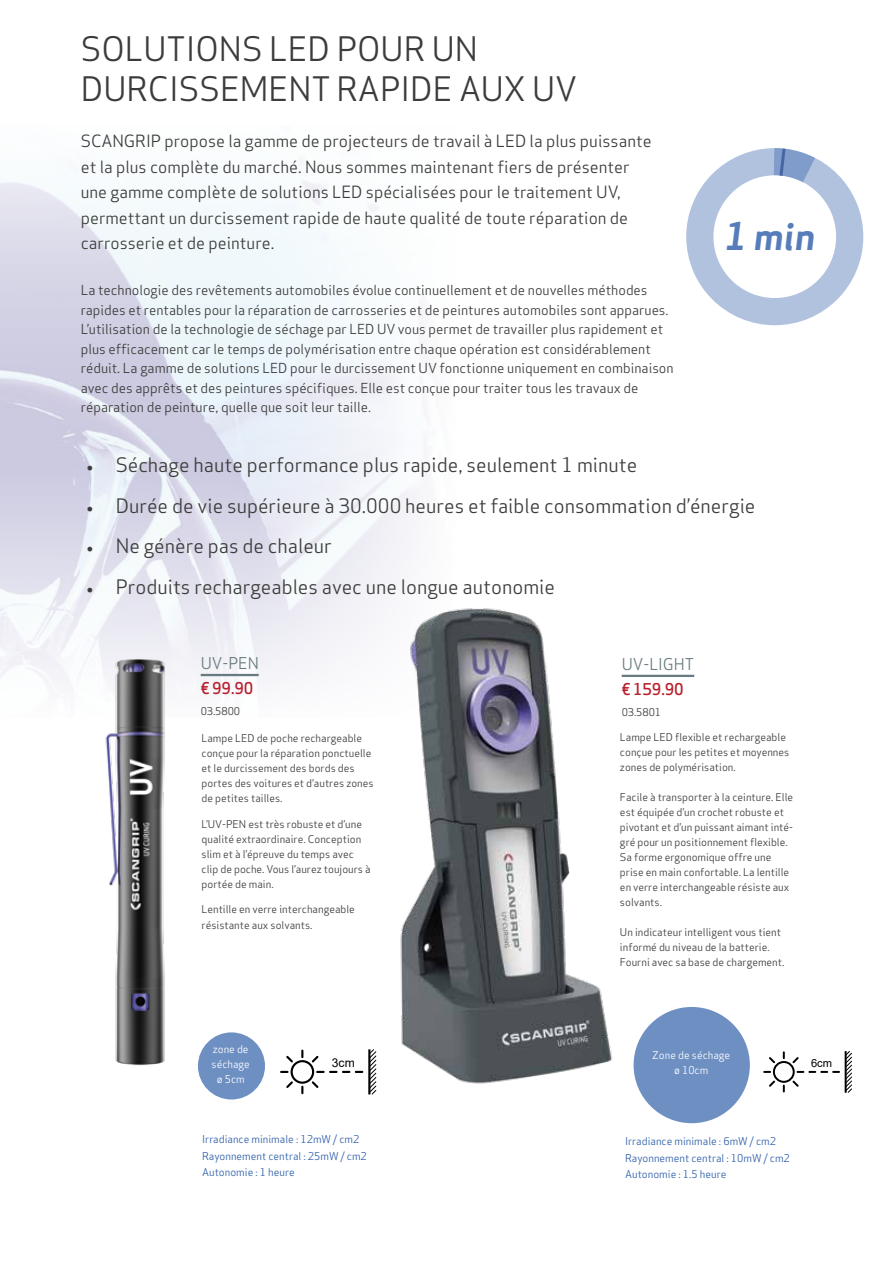
<style>
.page{position:relative;width:893px;height:1263px;background:#fff}
.page>*{position:absolute;margin:0;border:0;box-sizing:border-box;transform-origin:0 0}
.t1{font:italic 700 36.75px "Apex Sans";color:#2e5fa9}
.t2{font:33px/40.5px "Apex Sans";color:#3c3c3b}
.t3{font:19.5px "Apex Sans";color:#3c3c3b}
.t4{font:16.5px/25.5px "Apex Sans";color:#3c3c3b}
.t5{font:15.9px "Apex Sans";color:#687b81}
.t6{font:500 15.9px "Apex Sans";letter-spacing:-.01em;color:#b91e2b}
.t7{font:13.5px/19.5px "Apex Sans";color:#3c3c3b}
.t8{font:12.15px "Arial";color:#000}
.t9{font:11.25px "Arial";color:#000}
.t10{font:10.5px/15px "Apex Sans";color:#3c3c3b}
.t11{font:10.5px/16.5px "Apex Sans";color:#2e5fa9}
.t12{font:10.5px/15px "Apex Sans";color:#fff;text-align:center}
.s1{font-family:"Minion Pro";font-size:18px}
</style>
<div class="page">
<svg style="left:0;top:475px;width:419px;height:209px"></svg>
<svg style="left:0;top:180px;width:421px;height:295px;fill:#edf5fa"></svg>
<div style="left:773px;top:1061px;width:22px;height:22px;border:2px solid #000;border-radius:50%"></div>
<svg style="left:797px;top:1071px;width:6px;height:2px"></svg>
<svg style="left:809px;top:1071px;width:6px;height:2px"></svg>
<svg style="left:821px;top:1071px;width:6px;height:2px"></svg>
<svg style="left:833px;top:1071px;width:6px;height:2px"></svg>
<svg style="left:845px;top:1051px;width:7px;height:42px"></svg>
<svg style="left:791px;top:1057px;width:8px;height:8px"></svg>
<svg style="left:783px;top:1052px;width:2px;height:6px"></svg>
<svg style="left:769px;top:1057px;width:8px;height:8px"></svg>
<svg style="left:764px;top:1071px;width:6px;height:2px"></svg>
<hr style="left:845px;top:1052px;width:2px;height:40px;background:#000">
<svg style="left:769px;top:1079px;width:8px;height:8px"></svg>
<svg style="left:783px;top:1085px;width:2px;height:6px"></svg>
<svg style="left:791px;top:1079px;width:8px;height:8px"></svg>
<div style="left:291px;top:1060px;width:23px;height:24px;border:2px solid #000;border-radius:50%"></div>
<svg style="left:317px;top:1071px;width:7px;height:2px"></svg>
<svg style="left:330px;top:1071px;width:7px;height:2px"></svg>
<svg style="left:343px;top:1071px;width:6px;height:2px"></svg>
<svg style="left:356px;top:1071px;width:6px;height:2px"></svg>
<svg style="left:369px;top:1049px;width:7px;height:45px"></svg>
<svg style="left:310px;top:1055px;width:9px;height:9px"></svg>
<svg style="left:301px;top:1051px;width:2px;height:6px"></svg>
<svg style="left:286px;top:1055px;width:9px;height:9px"></svg>
<svg style="left:281px;top:1071px;width:7px;height:2px"></svg>
<hr style="left:368px;top:1050px;width:2px;height:43px;background:#000">
<svg style="left:286px;top:1079px;width:9px;height:9px"></svg>
<svg style="left:301px;top:1087px;width:2px;height:6px"></svg>
<svg style="left:310px;top:1079px;width:9px;height:9px"></svg>
<img style="left:97px;top:645px;width:82px;height:421px">
<img style="left:392px;top:600px;width:221px;height:484px">
<div style="left:686px;top:148px;width:177px;height:177px;border:27px solid #2e5fa9;border-radius:50%"></div>
<svg style="left:773px;top:148px;width:44px;height:36px"></svg>
<div style="left:634px;top:1007px;width:116px;height:116px;background:#6d8fc2;border-radius:50%"></div>
<hr style="left:622px;top:675px;width:72px;height:2px;background:#687b81">
<hr style="left:201px;top:674px;width:58px;height:2px;background:#687b81">
<div style="left:198px;top:1032px;width:67px;height:67px;background:#6d8fc2;border-radius:50%"></div>
<h2 class="t2" style="left:81px;top:25px;width:498px">SOLUTIONS LED POUR UN<br>DURCISSEMENT RAPIDE AUX UV</h2>
<p class="t4" style="left:81px;top:127px;width:572px">SCANGRIP propose la gamme de projecteurs de travail à LED la plus puissante et la plus complète du marché. Nous sommes maintenant fiers de présenter une gamme complète de solutions LED spécialisées pour le traitement UV, permettant un durcissement rapide de haute qualité de toute réparation de carrosserie et de peinture.</p>
<p class="t7" style="left:81px;top:279px;width:594px">La technologie des revêtements automobiles évolue continuellement et de nouvelles méthodes rapides et rentables pour la réparation de carrosseries et de peintures automobiles sont apparues.<br>L’utilisation de la technologie de séchage par LED UV vous permet de travailler plus rapidement et plus efficacement car le temps de polymérisation entre chaque opération est considérablement réduit. La gamme de solutions LED pour le durcissement UV fonctionne uniquement en combinaison avec des apprêts et des peintures spécifiques. Elle est conçue pour traiter tous les travaux de réparation de peinture, quelle que soit leur taille.</p>
<h1 class="t1" style="left:724px;top:212px;width:93px">1 min</h1>
<h3 class="t3" style="left:86px;top:449px;width:552px"><span class="s1">•</span> Séchage haute performance plus rapide, seulement 1 minute</h3>
<h3 class="t3" style="left:86px;top:490px;width:670px"><span class="s1">•</span> Durée de vie supérieure à 30.000 heures et faible consommation d’énergie</h3>
<h3 class="t3" style="left:86px;top:530px;width:247px"><span class="s1">•</span> Ne génère pas de chaleur</h3>
<h3 class="t3" style="left:86px;top:570px;width:470px"><span class="s1">•</span> Produits rechargeables avec une longue autonomie</h3>
<h3 class="t5" style="left:201px;top:650px;width:60px">UV-PEN</h3>
<h3 class="t6" style="left:201px;top:674px;width:54px">€ 99.90</h3>
<p class="t10" style="left:201px;top:702px;width:41px">03.5800</p>
<p class="t10" style="left:202px;top:730px;width:174px">Lampe LED de poche rechargeable conçue pour la réparation ponctuelle et le durcissement des bords des portes des voitures et d’autres zones de petites tailles.</p>
<p class="t10" style="left:202px;top:815px;width:171px">L’UV-PEN est très robuste et d’une qualité extraordinaire. Conception slim et à l’épreuve du temps avec clip de poche. Vous l’aurez toujours à portée de main.</p>
<p class="t10" style="left:202px;top:901px;width:155px">Lentille en verre interchangeable résistante aux solvants.</p>
<h3 class="t5" style="left:622px;top:651px;width:74px">UV-LIGHT</h3>
<h3 class="t6" style="left:622px;top:675px;width:63px">€ 159.90</h3>
<p class="t10" style="left:622px;top:703px;width:41px">03.5801</p>
<p class="t10" style="left:620px;top:729px;width:171px">Lampe LED flexible et rechargeable conçue pour les petites et moyennes zones de polymérisation.</p>
<p class="t10" style="left:620px;top:789px;width:175px">Facile à transporter à la ceinture. Elle est équipée d’un crochet robuste et pivotant et d’un puissant aimant inté&shy;gré pour un positionnement flexible.<br>Sa forme ergonomique offre une prise en main confortable. La lentille en verre interchangeable résiste aux solvants.</p>
<p class="t10" style="left:620px;top:924px;width:166px">Un indicateur intelligent vous tient informé du niveau de la batterie.<br>Fourni avec sa base de chargement.</p>
<p class="t12" style="left:212px;top:1041px;width:40px">zone de séchage ø 5cm</p>
<p class="t12" style="left:652px;top:1046px;width:80px">Zone de séchage ø 10cm</p>
<p class="t8" style="left:332px;top:1054px;width:24px">3cm</p>
<p class="t9" style="left:811px;top:1055px;width:23px">6cm</p>
<p class="t11" style="left:202px;top:1130px;width:166px">Irradiance minimale : 12mW / cm2<br>Rayonnement central : 25mW / cm2<br>Autonomie : 1 heure</p>
<p class="t11" style="left:625px;top:1132px;width:166px">Irradiance minimale : 6mW / cm2<br>Rayonnement central : 10mW / cm2<br>Autonomie : 1.5 heure</p>
</div>
